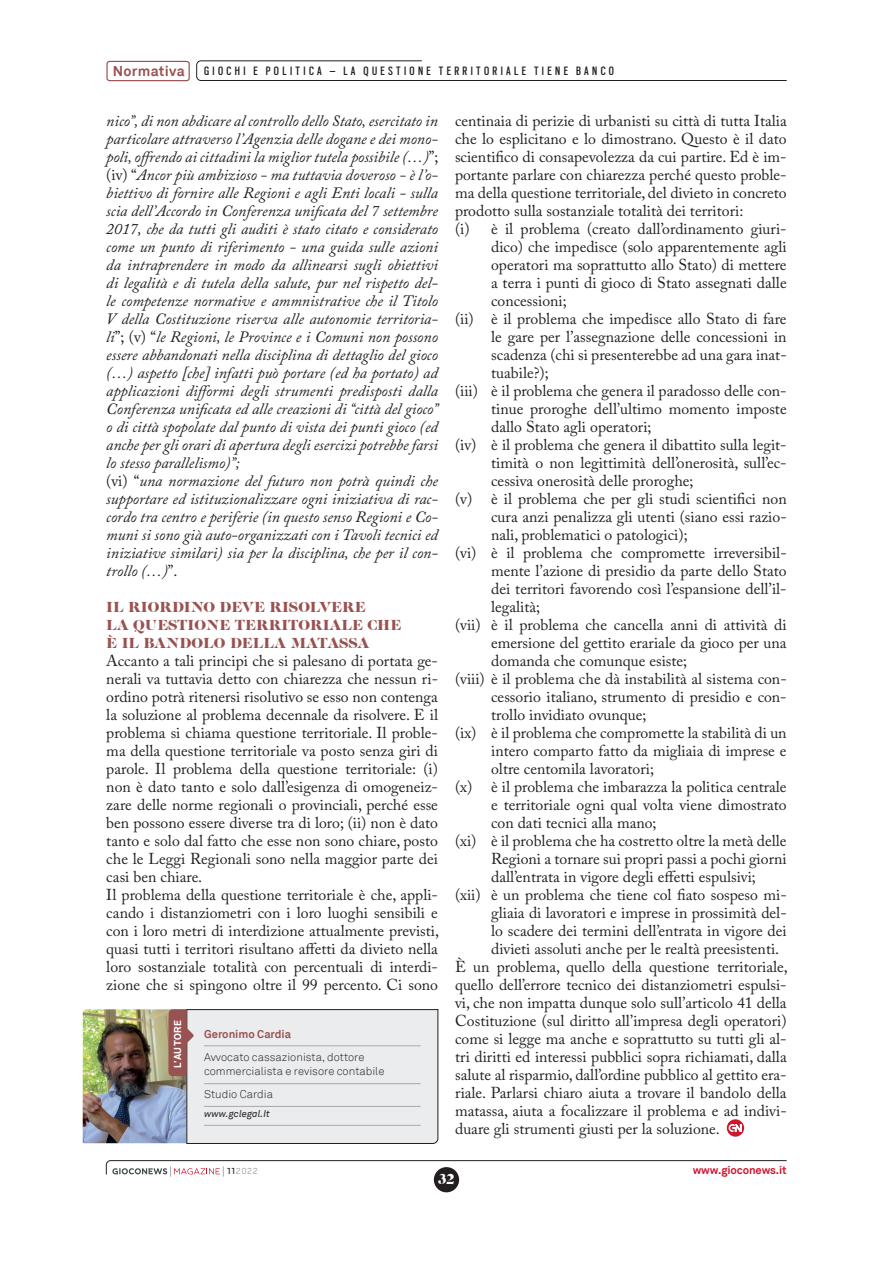
<style>
.page{position:relative;width:893px;height:1263px;background:#fff}
.page>*{position:absolute;margin:0;border:0;box-sizing:border-box;transform-origin:0 0}
.t1{font:15.75px/18px "Adobe Caslon Pro";color:#231f20}
.t2{font:italic 15.75px/18px "Adobe Caslon Pro";color:#231f20}
.t3{font:15.15px "Caslon Graphique EF";color:#fff}
.t4{font:15px/18px "Caslon Graphique EF";color:#985251}
.t5{font:700 14.25px "Akkurat";letter-spacing:.02em;color:#985251}
.t6{font:13.5px "Scout Cond";letter-spacing:.25em;color:#231f20}
.t7{font:300 11.25px/14.2px "Akkurat";color:#231f20}
.t8{font:700 11.25px "Akkurat";letter-spacing:-.01em;color:#ce182f}
.t9{font:700 11.25px "Akkurat";color:#985251}
.t10{font:700 11.25px "Scout";letter-spacing:.04em;color:#fff}
.t11{font:italic 9.75px "Akkurat";color:#231f20}
.t12{font:300 9.75px "Scout";color:#939598}
.s1{font-style:normal}
.s2{font-weight:400;color:#231f20}
</style>
<div class="page">
<div style="left:434px;top:1167px;width:25px;height:25px;background:#231f20;border-radius:50%"></div>
<svg style="left:106px;top:1160px;width:681px;height:17px"></svg>
<img style="left:83px;top:1009px;width:85px;height:134px">
<svg style="left:168px;top:1009px;width:270px;height:135px;background:#dcdbde"></svg>
<svg style="left:196px;top:60px;width:591px;height:21px"></svg>
<svg style="left:727px;top:1119px;width:17px;height:18px"></svg>
<svg style="left:729px;top:1124px;width:12px;height:8px"></svg>
<svg style="left:106px;top:60px;width:84px;height:22px"></svg>
<p class="t5" style="left:113px;top:62px;width:74px">Normativa</p>
<p class="t6" style="left:204px;top:62px;width:411px">GIOCHI E POLITICA – LA QUESTIONE TERRITORIALE TIENE BANCO</p>
<p class="t2" style="left:106px;top:112px;width:334px">nico”, di non abdicare al controllo dello Stato, esercitato in particolare attraverso l’Agenzia delle dogane e dei mono&shy;poli, offrendo ai cittadini la miglior tutela possibile (…)<span class="s1">”; (iv) “</span>Ancor più ambizioso - ma tuttavia doveroso - è l’o&shy;biettivo di fornire alle Regioni e agli Enti locali - sulla scia dell’Accordo in Conferenza unificata del 7 settembre 2017, che da tutti gli auditi è stato citato e considerato come un punto di riferimento - una guida sulle azioni da intraprendere in modo da allinearsi sugli obiettivi di legalità e di tutela della salute, pur nel rispetto del&shy;le competenze normative e ammnistrative che il Titolo V della Costituzione riserva alle autonomie territoria&shy;li<span class="s1">”; (v) “</span>le Regioni, le Province e i Comuni non possono essere abbandonati nella disciplina di dettaglio del gioco (…) aspetto [che] infatti può portare (ed ha portato) ad applicazioni difformi degli strumenti predisposti dalla Conferenza unificata ed alle creazioni di “città del gioco” o di città spopolate dal punto di vista dei punti gioco (ed anche per gli orari di apertura degli esercizi potrebbe farsi lo stesso parallelismo)”;<br><span class="s1">(vi) “</span>una normazione del futuro non potrà quindi che supportare ed istituzionalizzare ogni iniziativa di rac&shy;cordo tra centro e periferie (in questo senso Regioni e Co&shy;muni si sono già auto-organizzati con i Tavoli tecnici ed iniziative similari) sia per la disciplina, che per il con&shy;trollo (…)<span class="s1">”.</span></p>
<p class="t4" style="left:106px;top:598px;width:296px">IL RIORDINO DEVE RISOLVERE<br>LA QUESTIONE TERRITORIALE CHE<br>È IL BANDOLO DELLA MATASSA</p>
<p class="t1" style="left:106px;top:652px;width:334px">Accanto a tali principi che si palesano di portata ge&shy;nerali va tuttavia detto con chiarezza che nessun ri&shy;ordino potrà ritenersi risolutivo se esso non contenga la soluzione al problema decennale da risolvere. E il problema si chiama questione territoriale. Il proble&shy;ma della questione territoriale va posto senza giri di parole. Il problema della questione territoriale: (i) non è dato tanto e solo dall’esigenza di omogeneiz&shy;zare delle norme regionali o provinciali, perché esse ben possono essere diverse tra di loro; (ii) non è dato tanto e solo dal fatto che esse non sono chiare, posto che le Leggi Regionali sono nella maggior parte dei casi ben chiare.<br>Il problema della questione territoriale è che, appli&shy;cando i distanziometri con i loro luoghi sensibili e con i loro metri di interdizione attualmente previsti, quasi tutti i territori risultano affetti da divieto nella loro sostanziale totalità con percentuali di interdi&shy;zione che si spingono oltre il 99 percento. Ci sono</p>
<p class="t1" style="left:455px;top:112px;width:333px">centinaia di perizie di urbanisti su città di tutta Italia</p>
<p class="t1" style="left:455px;top:130px;width:333px">che lo esplicitano e lo dimostrano. Questo è il dato</p>
<p class="t1" style="left:455px;top:148px;width:333px">scientifico di consapevolezza da cui partire. Ed è im-</p>
<p class="t1" style="left:455px;top:166px;width:333px">portante parlare con chiarezza perché questo proble-</p>
<p class="t1" style="left:455px;top:184px;width:333px">ma della questione territoriale, del divieto in concreto</p>
<p class="t1" style="left:455px;top:202px;width:290px">prodotto sulla sostanziale totalità dei territori:</p>
<p class="t1" style="left:455px;top:220px;width:333px">(i) è il problema (creato dall’ordinamento giuri-</p>
<p class="t1" style="left:491px;top:238px;width:297px">dico) che impedisce (solo apparentemente agli</p>
<p class="t1" style="left:491px;top:256px;width:297px">operatori ma soprattutto allo Stato) di mettere</p>
<p class="t1" style="left:491px;top:274px;width:297px">a terra i punti di gioco di Stato assegnati dalle</p>
<p class="t1" style="left:491px;top:292px;width:77px">concessioni;</p>
<p class="t1" style="left:455px;top:310px;width:333px">(ii) è il problema che impedisce allo Stato di fare</p>
<p class="t1" style="left:491px;top:328px;width:297px">le gare per l’assegnazione delle concessioni in</p>
<p class="t1" style="left:491px;top:346px;width:297px">scadenza (chi si presenterebbe ad una gara inat-</p>
<p class="t1" style="left:491px;top:364px;width:59px">tuabile?);</p>
<p class="t1" style="left:455px;top:382px;width:333px">(iii) è il problema che genera il paradosso delle con-</p>
<p class="t1" style="left:491px;top:400px;width:297px">tinue proroghe dell’ultimo momento imposte</p>
<p class="t1" style="left:491px;top:418px;width:162px">dallo Stato agli operatori;</p>
<p class="t1" style="left:455px;top:436px;width:333px">(iv) è il problema che genera il dibattito sulla legit-</p>
<p class="t1" style="left:491px;top:454px;width:297px">timità o non legittimità dell’onerosità, sull’ec-</p>
<p class="t1" style="left:491px;top:472px;width:204px">cessiva onerosità delle proroghe;</p>
<p class="t1" style="left:455px;top:490px;width:333px">(v) è il problema che per gli studi scientifici non</p>
<p class="t1" style="left:491px;top:508px;width:297px">cura anzi penalizza gli utenti (siano essi razio-</p>
<p class="t1" style="left:491px;top:526px;width:198px">nali, problematici o patologici);</p>
<p class="t1" style="left:455px;top:544px;width:333px">(vi) è il problema che compromette irreversibil-</p>
<p class="t1" style="left:491px;top:562px;width:297px">mente l’azione di presidio da parte dello Stato</p>
<p class="t1" style="left:491px;top:580px;width:297px">dei territori favorendo così l’espansione dell’il-</p>
<p class="t1" style="left:491px;top:598px;width:51px">legalità;</p>
<p class="t1" style="left:455px;top:616px;width:333px">(vii) è il problema che cancella anni di attività di</p>
<p class="t1" style="left:491px;top:634px;width:297px">emersione del gettito erariale da gioco per una</p>
<p class="t1" style="left:491px;top:652px;width:198px">domanda che comunque esiste;</p>
<p class="t1" style="left:455px;top:670px;width:333px">(viii) è il problema che dà instabilità al sistema con-</p>
<p class="t1" style="left:491px;top:688px;width:297px">cessorio italiano, strumento di presidio e con-</p>
<p class="t1" style="left:491px;top:706px;width:157px">trollo invidiato ovunque;</p>
<p class="t1" style="left:455px;top:724px;width:333px">(ix) è il problema che compromette la stabilità di un</p>
<p class="t1" style="left:491px;top:742px;width:297px">intero comparto fatto da migliaia di imprese e</p>
<p class="t1" style="left:491px;top:760px;width:164px">oltre centomila lavoratori;</p>
<p class="t1" style="left:455px;top:778px;width:333px">(x) è il problema che imbarazza la politica centrale</p>
<p class="t1" style="left:491px;top:796px;width:297px">e territoriale ogni qual volta viene dimostrato</p>
<p class="t1" style="left:491px;top:814px;width:167px">con dati tecnici alla mano;</p>
<p class="t1" style="left:455px;top:832px;width:333px">(xi) è il problema che ha costretto oltre la metà delle</p>
<p class="t1" style="left:491px;top:850px;width:297px">Regioni a tornare sui propri passi a pochi giorni</p>
<p class="t1" style="left:491px;top:868px;width:266px">dall’entrata in vigore degli effetti espulsivi;</p>
<p class="t1" style="left:455px;top:886px;width:333px">(xii) è un problema che tiene col fiato sospeso mi-</p>
<p class="t1" style="left:491px;top:904px;width:297px">gliaia di lavoratori e imprese in prossimità del-</p>
<p class="t1" style="left:491px;top:922px;width:297px">lo scadere dei termini dell’entrata in vigore dei</p>
<p class="t1" style="left:491px;top:940px;width:290px">divieti assoluti anche per le realtà preesistenti.</p>
<p class="t1" style="left:455px;top:958px;width:334px">È un problema, quello della questione territoriale,</p>
<p class="t1" style="left:455px;top:976px;width:333px">quello dell’errore tecnico dei distanziometri espulsi-</p>
<p class="t1" style="left:455px;top:994px;width:333px">vi, che non impatta dunque solo sull’articolo 41 della</p>
<p class="t1" style="left:455px;top:1012px;width:333px">Costituzione (sul diritto all’impresa degli operatori)</p>
<p class="t1" style="left:455px;top:1030px;width:333px">come si legge ma anche e soprattutto su tutti gli al-</p>
<p class="t1" style="left:455px;top:1048px;width:333px">tri diritti ed interessi pubblici sopra richiamati, dalla</p>
<p class="t1" style="left:455px;top:1066px;width:333px">salute al risparmio, dall’ordine pubblico al gettito era-</p>
<p class="t1" style="left:455px;top:1084px;width:333px">riale. Parlarsi chiaro aiuta a trovare il bandolo della</p>
<p class="t1" style="left:455px;top:1102px;width:333px">matassa, aiuta a focalizzare il problema e ad indivi-</p>
<p class="t1" style="left:455px;top:1120px;width:266px">duare gli strumenti giusti per la soluzione.</p>
<p class="t10" style="left:170px;top:1068px;width:49px;rotate:-90deg">L’AUTORE</p>
<p class="t9" style="left:204px;top:1027px;width:89px">Geronimo Cardia</p>
<p class="t7" style="left:204px;top:1050px;width:182px">Avvocato cassazionista, dottore commercialista e revisore contabile</p>
<p class="t7" style="left:204px;top:1087px;width:70px">Studio Cardia</p>
<p class="t11" style="left:204px;top:1108px;width:67px">www.gclegal.It</p>
<p class="t12" style="left:227px;top:1165px;width:32px"><span class="s2">11</span>2022</p>
<p class="t3" style="left:438px;top:1171px;width:18px">32</p>
<p class="t8" style="left:693px;top:1163px;width:95px">www.gioconews.it</p>
</div>
